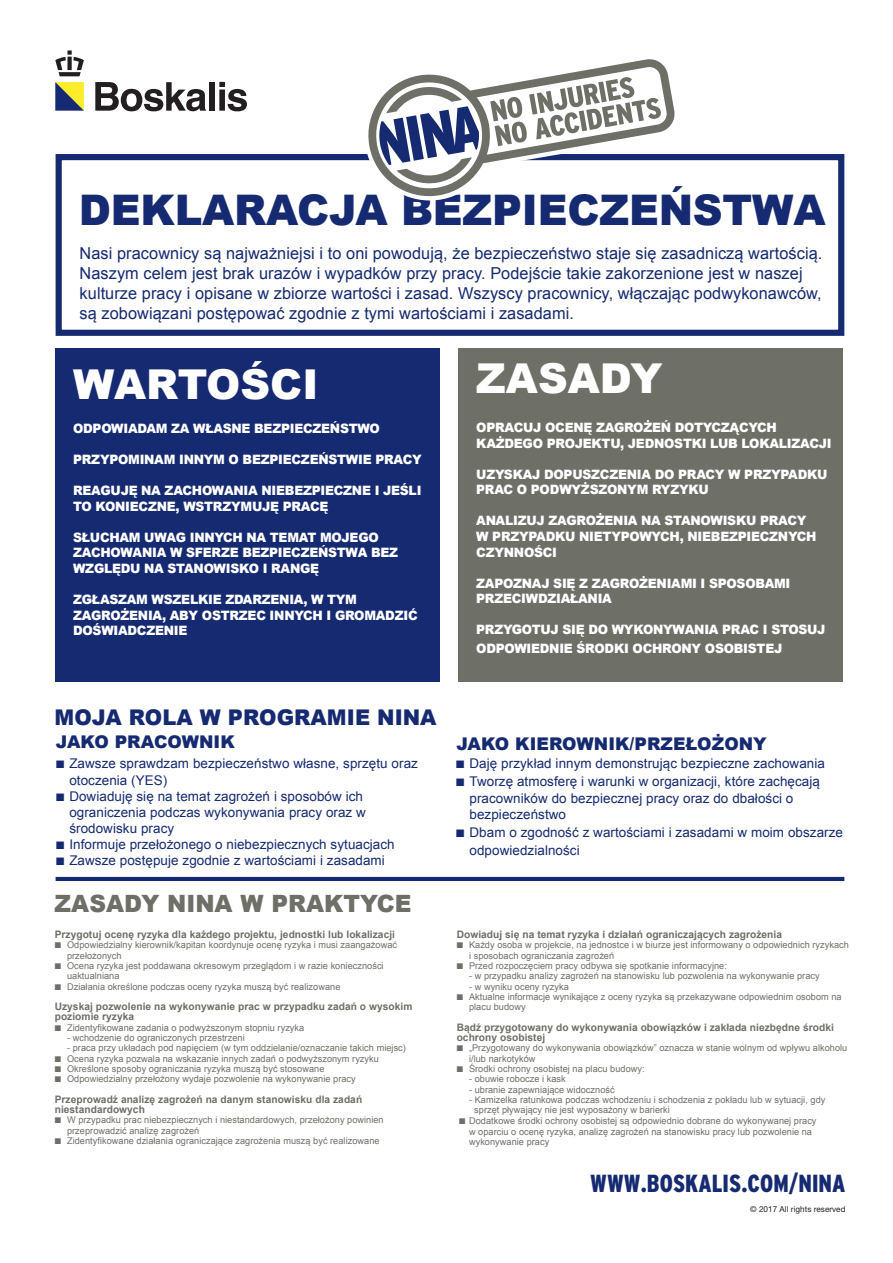
<style>
.page{position:relative;width:893px;height:1263px;background:#fff}
.page>*{position:absolute;margin:0;border:0;box-sizing:border-box;transform-origin:0 0}
.t1{font:900 42.15px "Arial";letter-spacing:-.005em;color:#162a71}
.t2{font:900 41.1px "Arial";color:#fff}
.t3{font:900 condensed 24.75px "Interstate";letter-spacing:.005em;color:#162a71;scale:.95 1}
.t4{font:900 23.85px "Arial";letter-spacing:.005em;color:#6e6f66}
.t5{font:900 21.6px "Arial";letter-spacing:.005em;color:#162a71}
.t6{font:900 17.55px "Arial";letter-spacing:.005em;color:#162a71}
.t7{font:16.5px/19.8px "Arial";letter-spacing:.005em;color:#162a71}
.t8{font:13.35px/16px "Arial";letter-spacing:.005em;color:#162a71}
.t9{font:900 12.9px/15.6px "Arial";letter-spacing:-.02em;color:#fff;scale:.96 1}
.t10{font:700 10.35px/10.4px "Arial";letter-spacing:.005em;color:#6e6f66}
.t11{font:9.3px/10.4px "Arial";letter-spacing:.005em;color:#6e6f66}
.t12{font:8.25px "Helvetica Neue LT Std";letter-spacing:.005em;color:#231f20}
.s1{font-weight:700}
</style>
<div class="page">
<div style="left:459px;top:349px;width:384px;height:333px;background:#6e6f66"></div>
<div style="left:56px;top:154px;width:788px;height:182px;border:6px solid #162a71"></div>
<svg style="left:366px;top:59px;width:310px;height:138px"></svg>
<div style="left:55px;top:349px;width:385px;height:333px;background:#162a71"></div>
<hr style="left:56px;top:877px;width:788px;height:4px;background:#162a71">
<svg style="left:55px;top:82px;width:29px;height:29px"></svg>
<svg style="left:95px;top:82px;width:111px;height:29px"></svg>
<div style="left:209px;top:82px;width:6px;height:29px;background:#231f20"></div>
<svg style="left:219px;top:82px;width:28px;height:29px"></svg>
<svg style="left:55px;top:50px;width:29px;height:26px"></svg>
<h1 class="t1" style="left:79px;top:180px;width:748px">DEKLARACJA BEZPIECZEŃSTWA</h1>
<p class="t7" style="left:80px;top:244px;width:744px">Nasi pracownicy są najważniejsi i to oni powodują, że bezpieczeństwo staje się zasadniczą wartością.<br>Naszym celem jest brak urazów i wypadków przy pracy. Podejście takie zakorzenione jest w naszej kulturze pracy i opisane w zbiorze wartości i zasad. Wszyscy pracownicy, włączając podwykonawców, są zobowiązani postępować zgodnie z tymi wartościami i zasadami.</p>
<h2 class="t2" style="left:73px;top:354px;width:247px">WARTOŚCI</h2>
<h3 class="t9" style="left:73px;top:420px;width:321px">ODPOWIADAM ZA WŁASNE BEZPIECZEŃSTWO</h3>
<h3 class="t9" style="left:73px;top:451px;width:365px">PRZYPOMINAM INNYM O BEZPIECZEŃSTWIE PRACY</h3>
<h3 class="t9" style="left:73px;top:482px;width:364px">REAGUJĘ NA ZACHOWANIA NIEBEZPIECZNE I JEŚLI<br>TO KONIECZNE, WSTRZYMUJĘ PRACĘ</h3>
<h3 class="t9" style="left:73px;top:529px;width:340px">SŁUCHAM UWAG INNYCH NA TEMAT MOJEGO<br>ZACHOWANIA W SFERZE BEZPIECZEŃSTWA BEZ<br>WZGLĘDU NA STANOWISKO I RANGĘ</h3>
<h3 class="t9" style="left:73px;top:591px;width:360px">ZGŁASZAM WSZELKIE ZDARZENIA, W TYM<br>ZAGROŻENIA, ABY OSTRZEC INNYCH I GROMADZIĆ<br>DOŚWIADCZENIE</h3>
<h3 class="t5" style="left:55px;top:701px;width:384px">MOJA ROLA W PROGRAMIE NINA</h3>
<h2 class="t2" style="left:476px;top:348px;width:188px">ZASADY</h2>
<h3 class="t9" style="left:476px;top:419px;width:372px">OPRACUJ OCENĘ ZAGROŻEŃ DOTYCZĄCYCH<br>KAŻDEGO PROJEKTU, JEDNOSTKI LUB LOKALIZACJI</h3>
<h3 class="t9" style="left:476px;top:466px;width:367px">UZYSKAJ DOPUSZCZENIA DO PRACY W PRZYPADKU<br>PRAC O PODWYŻSZONYM RYZYKU</h3>
<h3 class="t9" style="left:476px;top:513px;width:356px">ANALIZUJ ZAGROŻENIA NA STANOWISKU PRACY<br>W PRZYPADKU NIETYPOWYCH, NIEBEZPIECZNYCH<br>CZYNNOŚCI</h3>
<h3 class="t9" style="left:476px;top:575px;width:329px">ZAPOZNAJ SIĘ Z ZAGROŻENIAMI I SPOSOBAMI<br>PRZECIWDZIAŁANIA</h3>
<h3 class="t9" style="left:476px;top:620px;width:365px;line-height:18.5px">PRZYGOTUJ SIĘ DO WYKONYWANIA PRAC I STOSUJ<br>ODPOWIEDNIE ŚRODKI OCHRONY OSOBISTEJ</h3>
<h3 class="t6" style="left:56px;top:729px;width:180px">JAKO PRACOWNIK</h3>
<h3 class="t6" style="left:456px;top:731px;width:312px">JAKO KIEROWNIK/PRZEŁOŻONY</h3>
<h3 class="t8" style="left:69px;top:756px;width:350px;text-indent:-13px">■ Zawsze sprawdzam bezpieczeństwo własne, sprzętu oraz otoczenia (YES)</h3>
<h3 class="t8" style="left:69px;top:788px;width:298px;text-indent:-13px">■ Dowiaduję się na temat zagrożeń i sposobów ich ograniczenia podczas wykonywania pracy oraz w środowisku pracy</h3>
<h3 class="t8" style="left:56px;top:836px;width:340px">■ Informuje przełożonego o niebezpiecznych sytuacjach</h3>
<h3 class="t8" style="left:56px;top:852px;width:330px">■ Zawsze postępuje zgodnie z wartościami i zasadami</h3>
<h3 class="t8" style="left:456px;top:756px;width:370px">■ Daję przykład innym demonstrując bezpieczne zachowania</h3>
<h3 class="t8" style="left:469px;top:774px;width:352px;text-indent:-13px">■ Tworzę atmosferę i warunki w organizacji, które zachęcają pracowników do bezpiecznej pracy oraz do dbałości o bezpieczeństwo</h3>
<h3 class="t8" style="left:469px;top:823px;width:375px;line-height:18px;text-indent:-13px">■ Dbam o zgodność z wartościami i zasadami w moim obszarze odpowiedzialności</h3>
<h3 class="t4" style="left:55px;top:886px;width:359px">ZASADY NINA W PRAKTYCE</h3>
<p class="t10" style="left:55px;top:930px;width:342px">Przygotuj ocenę ryzyka dla każdego projektu, jednostki lub lokalizacji</p>
<p class="t11" style="left:67px;top:940px;width:332px;text-indent:-12px">■ Odpowiedzialny kierownik/kapitan koordynuje ocenę ryzyka i musi zaangażować przełożonych</p>
<p class="t11" style="left:67px;top:961px;width:318px;text-indent:-12px">■ Ocena ryzyka jest poddawana okresowym przeglądom i w razie konieczności uaktualniana</p>
<p class="t11" style="left:55px;top:981px;width:287px">■ Działania określone podczas oceny ryzyka muszą być realizowane</p>
<p class="t10" style="left:55px;top:1002px;width:359px">Uzyskaj pozwolenie na wykonywanie prac w przypadku zadań o wysokim poziomie ryzyka</p>
<p class="t11" style="left:55px;top:1022px;width:251px">■ Zidentyfikowane zadania o podwyższonym stopniu ryzyka</p>
<p class="t11" style="left:67px;top:1033px;width:179px">- wchodzenie do ograniczonych przestrzeni</p>
<p class="t11" style="left:67px;top:1043px;width:340px">- praca przy układach pod napięciem (w tym oddzielanie/oznaczanie takich miejsc)</p>
<p class="t11" style="left:55px;top:1053px;width:326px">■ Ocena ryzyka pozwala na wskazanie innych zadań o podwyższonym ryzyku</p>
<p class="t11" style="left:55px;top:1063px;width:271px">■ Określone sposoby ograniczania ryzyka muszą być stosowane</p>
<p class="t11" style="left:55px;top:1074px;width:303px">■ Odpowiedzialny przełożony wydaje pozwolenie na wykonywanie pracy</p>
<p class="t10" style="left:55px;top:1094px;width:309px">Przeprowadź analizę zagrożeń na danym stanowisku dla zadań niestandardowych</p>
<p class="t11" style="left:67px;top:1115px;width:318px;text-indent:-12px">■ W przypadku prac niebezpiecznych i niestandardowych, przełożony powinien przeprowadzić analizę zagrożeń</p>
<p class="t11" style="left:55px;top:1135px;width:326px">■ Zidentyfikowane działania ograniczające zagrożenia muszą być realizowane</p>
<p class="t10" style="left:457px;top:930px;width:327px">Dowiaduj się na temat ryzyka i działań ograniczających zagrożenia</p>
<p class="t11" style="left:469px;top:940px;width:381px;text-indent:-12px">■ Każdy osoba w projekcie, na jednostce i w biurze jest informowany o odpowiednich ryzykach i sposobach ograniczania zagrożeń</p>
<p class="t11" style="left:457px;top:961px;width:272px">■ Przed rozpoczęciem pracy odbywa się spotkanie informacyjne:</p>
<p class="t11" style="left:469px;top:971px;width:352px">- w przypadku analizy zagrożeń na stanowisku lub pozwolenia na wykonywanie pracy</p>
<p class="t11" style="left:469px;top:981px;width:101px">- w wyniku oceny ryzyka</p>
<p class="t11" style="left:469px;top:991px;width:374px;text-indent:-12px">■ Aktualne informacje wynikające z oceny ryzyka są przekazywane odpowiednim osobom na placu budowy</p>
<p class="t10" style="left:457px;top:1022px;width:379px">Bądź przygotowany do wykonywania obowiązków i zakłada niezbędne środki ochrony osobistej</p>
<p class="t11" style="left:469px;top:1043px;width:380px;text-indent:-12px">■ „Przygotowany do wykonywania obowiązków” oznacza w stanie wolnym od wpływu alkoholu i/lub narkotyków</p>
<p class="t11" style="left:457px;top:1063px;width:189px">■ Środki ochrony osobistej na placu budowy:</p>
<p class="t11" style="left:469px;top:1074px;width:98px">- obuwie robocze i kask</p>
<p class="t11" style="left:469px;top:1084px;width:147px">- ubranie zapewniające widoczność</p>
<p class="t11" style="left:474px;top:1094px;width:353px;text-indent:-5px">- Kamizelka ratunkowa podczas wchodzeniu i schodzenia z pokładu lub w sytuacji, gdy sprzęt pływający nie jest wyposażony w barierki</p>
<p class="t11" style="left:469px;top:1116px;width:349px;text-indent:-10px">■ Dodatkowe środki ochrony osobistej są odpowiednio dobrane do wykonywanej pracy w oparciu o ocenę ryzyka, analizę zagrożeń na stanowisku pracy lub pozwolenie na wykonywanie pracy</p>
<h3 class="t3" style="left:590px;top:1169px;width:270px">WWW.BOSKALIS.COM<span class="s1">/</span>NINA</h3>
<p class="t12" style="left:750px;top:1204px;width:97px">© 2017 All rights reserved</p>
</div>
